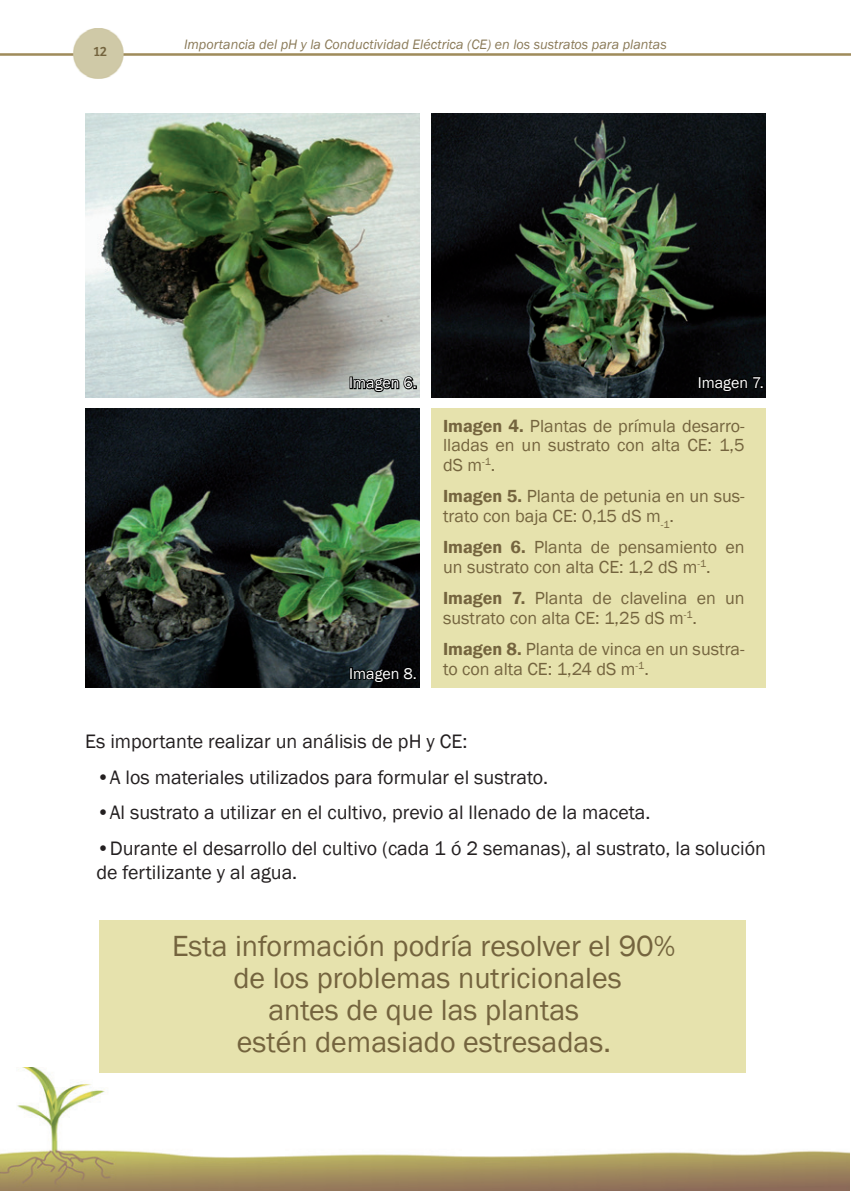
<style>
.page{position:relative;width:851px;height:1191px;background:#fff}
.page>*{position:absolute;margin:0;border:0;box-sizing:border-box;transform-origin:0 0}
.contenido{font:30px "Franklin Gothic";color:#74643e}
.contenido-2{font:20px/24px "Franklin Gothic";color:#231f20}
.epigrafe--2{font:18px/19.8px "Franklin Gothic";color:#74643e}
.contenido-3{font:16px "Franklin Gothic";color:#fff}
.t1{font:italic 14px "Franklin Gothic";color:#8a7a58}
.t2{font:14px "Bree";color:#74643e}
.s1{font-weight:600}
</style>
<div class="page">
<img style="left:0;top:28px;width:850px;height:50px">
<img style="left:0;top:1067px;width:849px;height:124px">
<div style="left:100px;top:920px;width:646px;height:152px;background:#e6e2ad"></div>
<div style="left:431px;top:408px;width:334px;height:279px;background:#e6e2ad"></div>
<img style="left:85px;top:408px;width:335px;height:279px">
<div style="left:349px;top:667px;width:4px;height:13px;border:2px solid #000"></div>
<svg style="left:352px;top:665px;width:65px;height:19px"></svg>
<img style="left:431px;top:113px;width:334px;height:284px">
<img style="left:85px;top:113px;width:335px;height:284px">
<div style="left:349px;top:376px;width:4px;height:13px;border:2px solid #000"></div>
<svg style="left:352px;top:375px;width:65px;height:19px"></svg>
<svg style="left:698px;top:375px;width:65px;height:18px"></svg>
<p class="t2" style="left:94px;top:43px;width:15px">12</p>
<p class="t1" style="left:184px;top:36px;width:484px">Importancia del pH y la Conductividad Eléctrica (CE) en los sustratos para plantas</p>
<p class="contenido-3" style="left:349px;top:373px;width:69px">Imagen 6.</p>
<p class="contenido-3" style="left:697px;top:372px;width:67px">Imagen 7.</p>
<p class="epigrafe--2" style="left:443px;top:416px;width:303px;text-align:justify"><span class="s1">Imagen 4.</span> Plantas de prímula desarro&shy;lladas en un sustrato con alta CE: 1,5 dS m<sup>-1</sup>.</p>
<p class="epigrafe--2" style="left:443px;top:487px;width:303px"><span class="s1">Imagen 5.</span> Planta de petunia en un sus&shy;trato con baja CE: 0,15 dS m<sub>-1</sub>.</p>
<p class="epigrafe--2" style="left:443px;top:538px;width:303px"><span class="s1">Imagen 6.</span> Planta de pensamiento en un sustrato con alta CE: 1,2 dS m<sup>-1</sup>.</p>
<p class="epigrafe--2" style="left:443px;top:589px;width:303px"><span class="s1">Imagen 7.</span> Planta de clavelina en un sustrato con alta CE: 1,25 dS m<sup>-1</sup>.</p>
<p class="epigrafe--2" style="left:443px;top:639px;width:303px"><span class="s1">Imagen 8.</span> Planta de vinca en un sustra&shy;to con alta CE: 1,24 dS m<sup>-1</sup>.</p>
<p class="contenido-3" style="left:349px;top:663px;width:69px">Imagen 8.</p>
<p class="contenido-2" style="left:85px;top:730px;width:384px">Es importante realizar un análisis de pH y CE:</p>
<p class="contenido-2" style="left:96px;top:765px;width:453px">•A los materiales utilizados para formular el sustrato.</p>
<p class="contenido-2" style="left:96px;top:801px;width:555px">•Al sustrato a utilizar en el cultivo, previo al llenado de la maceta.</p>
<p class="contenido-2" style="left:96px;top:836px;width:671px">•Durante el desarrollo del cultivo (cada 1 ó 2 semanas), al sustrato, la solución de fertilizante y al agua.</p>
<p class="contenido" style="left:172px;top:927px;width:505px">Esta información podría resolver el 90%</p>
<p class="contenido" style="left:233px;top:959px;width:390px">de los problemas nutricionales</p>
<p class="contenido" style="left:268px;top:991px;width:312px">antes de que las plantas</p>
<p class="contenido" style="left:237px;top:1023px;width:375px">estén demasiado estresadas.</p>
</div>
